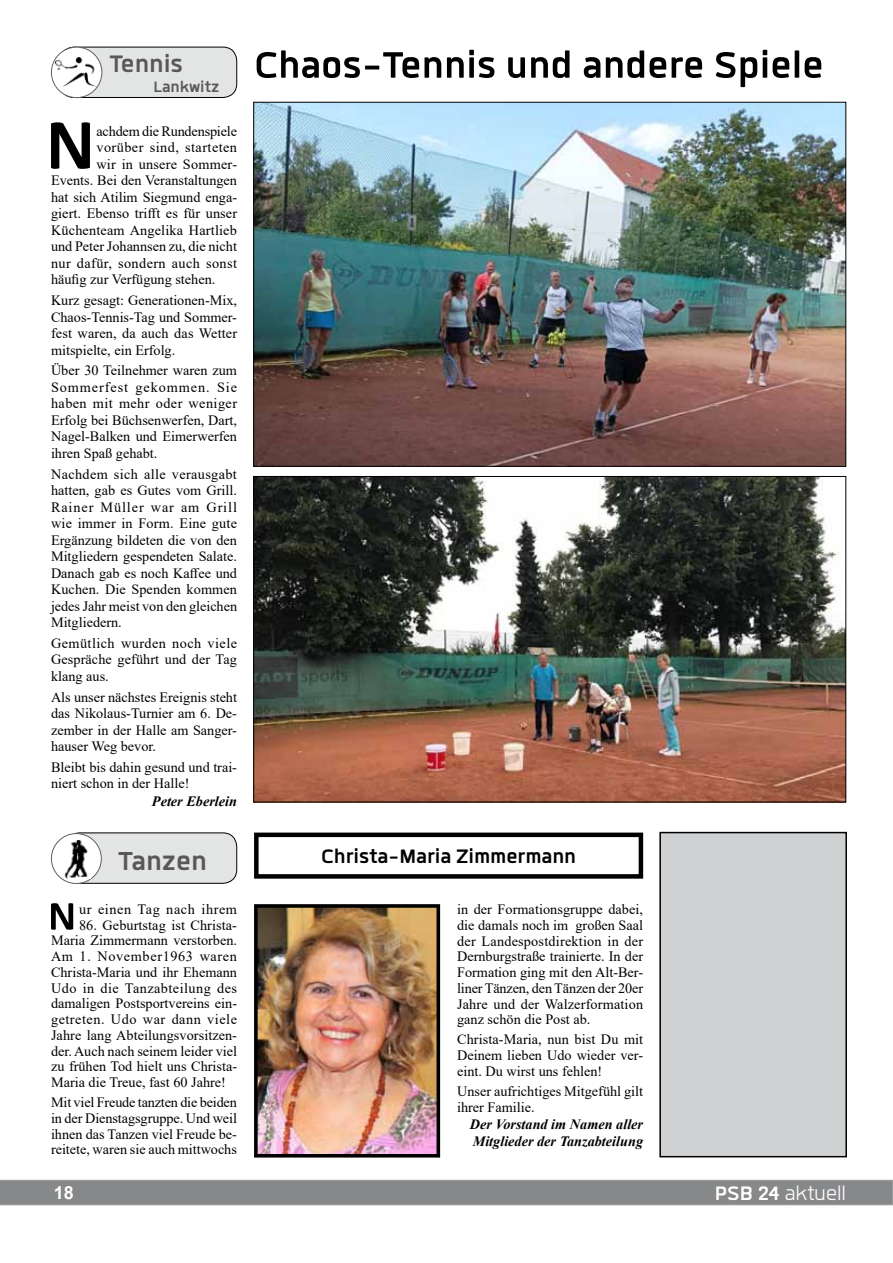
<style>
.page{position:relative;width:893px;height:1263px;background:#fff}
.page>*{position:absolute;margin:0;border:0;box-sizing:border-box;transform-origin:0 0}
.t1{font:700 92.85px "Quan";color:#000}
.t2{font:700 52.95px "Quan";color:#000}
.t3{font:700 51px "Quan";color:#000}
.t4{font:700 36px "Quan";color:#58585a}
.t5{font:700 33px "Quan";color:#58585a}
.t6{font:700 27px "Quan";color:#000}
.t7{font:27px "Quan";color:#fff}
.t8{font:700 21px "Quan";color:#58585a}
.t9{font:700 18px "Arial";color:#fff}
.t10{font:14.25px/16.5px "Times New Roman";color:#000;text-align:justify}
.t11{font:italic 700 14.25px/17.1px "Times New Roman";color:#000}
.t12{font:14.25px "Times New Roman";letter-spacing:.03em;color:#000}
.t13{font:14.25px "Times New Roman";letter-spacing:.04em;color:#000}
.s1{font-weight:700}
</style>
<div class="page">
<svg style="left:0;top:1180px;width:893px;height:25px;background:#88898b"></svg>
<div style="left:60px;top:47px;width:177px;height:50px;background:#e3e4e4;border-radius:14px"></div>
<div style="left:60px;top:47px;width:177px;height:51px;border:1px solid #000;border-radius:14px"></div>
<div style="left:51px;top:47px;width:51px;height:51px;background:#fff;border-radius:50%"></div>
<div style="left:51px;top:47px;width:51px;height:51px;border:1px solid #606163;border-radius:50%"></div>
<img style="left:55px;top:57px;width:41px;height:30px">
<img style="left:259px;top:909px;width:176px;height:243px">
<div style="left:254px;top:904px;width:186px;height:253px;border:4px solid #000"></div>
<div style="left:254px;top:832px;width:389px;height:47px;border:4px solid #000"></div>
<img style="left:255px;top:104px;width:589px;height:361px">
<div style="left:65px;top:833px;width:172px;height:50px;background:#e3e4e4;border-radius:14px"></div>
<div style="left:65px;top:832px;width:172px;height:52px;border:1px solid #000;border-radius:14px"></div>
<div style="left:51px;top:833px;width:50px;height:50px;background:#fff;border-radius:50%"></div>
<div style="left:51px;top:833px;width:51px;height:51px;border:1px solid #606163;border-radius:50%"></div>
<img style="left:64px;top:840px;width:24px;height:38px">
<img style="left:255px;top:478px;width:589px;height:322px">
<div style="left:660px;top:832px;width:186px;height:325px;background:#d0d1d2"></div>
<div style="left:659px;top:832px;width:188px;height:325px;border:2px solid #000"></div>
<h3 class="t5" style="left:109px;top:47px;width:75px">Tennis</h3>
<h3 class="t8" style="left:153px;top:77px;width:68px">Lankwitz</h3>
<h1 class="t1" style="left:45px;top:101px;width:40px">N</h1>
<p class="t10" style="left:96px;top:122px;width:142px">achdem die Rundenspiele</p>
<p class="t12" style="left:96px;top:138px;width:142px">vorüber sind, starteten</p>
<p class="t10" style="left:96px;top:155px;width:142px">wir in unsere Sommer-</p>
<p class="t10" style="left:51px;top:172px;width:188px">Events. Bei den Veranstaltungen</p>
<p class="t10" style="left:51px;top:188px;width:188px">hat sich Atilim Siegmund enga-</p>
<p class="t10" style="left:51px;top:205px;width:188px">giert. Ebenso trifft es für unser</p>
<p class="t10" style="left:51px;top:221px;width:187px">Küchenteam Angelika Hartlieb</p>
<p class="t10" style="left:51px;top:238px;width:187px">und Peter Johannsen zu, die nicht</p>
<p class="t12" style="left:51px;top:253px;width:187px">nur dafür, sondern auch sonst</p>
<p class="t10" style="left:51px;top:271px;width:166px">häufig zur Verfügung stehen.</p>
<p class="t10" style="left:51px;top:292px;width:188px">Kurz gesagt: Generationen-Mix, Chaos-Tennis-Tag und Sommer&shy;fest waren, da auch das Wetter mitspielte, ein Erfolg.</p>
<p class="t10" style="left:51px;top:362px;width:188px">Über 30 Teilnehmer waren zum Sommerfest gekommen. Sie haben mit mehr oder weniger Erfolg bei Büchsenwerfen, Dart, Nagel-Balken und Eimerwerfen ihren Spaß gehabt.</p>
<p class="t10" style="left:51px;top:465px;width:188px">Nachdem sich alle verausgabt hatten, gab es Gutes vom Grill.<br>Rainer Müller war am Grill wie immer in Form. Eine gute Ergänzung bildeten die von den Mitgliedern gespendeten Salate.<br>Danach gab es noch Kaffee und Kuchen. Die Spenden kommen jedes Jahr meist von den gleichen Mitgliedern.</p>
<p class="t10" style="left:51px;top:634px;width:188px">Gemütlich wurden noch viele Gespräche geführt und der Tag klang aus.</p>
<p class="t10" style="left:51px;top:688px;width:188px">Als unser nächstes Ereignis steht das Nikolaus-Turnier am 6. De&shy;zember in der Halle am Sanger&shy;hauser Weg bevor.</p>
<p class="t10" style="left:51px;top:758px;width:188px">Bleibt bis dahin gesund und trai&shy;niert schon in der Halle!</p>
<p class="t11" style="left:152px;top:792px;width:87px">Peter Eberlein</p>
<h3 class="t4" style="left:118px;top:844px;width:90px">Tanzen</h3>
<h2 class="t2" style="left:48px;top:891px;width:24px">N</h2>
<p class="t13" style="left:79px;top:899px;width:160px">ur einen Tag nach ihrem</p>
<p class="t10" style="left:51px;top:916px;width:188px;line-height:15.8px;text-indent:28px">86. Geburtstag ist Christa-Maria Zimmermann verstorben.<br>Am 1. November1963 waren Christa-Maria und ihr Ehemann Udo in die Tanzabteilung des damaligen Postsportvereins ein&shy;getreten. Udo war dann viele Jahre lang Abteilungsvorsitzen&shy;der. Auch nach seinem leider viel zu frühen Tod hielt uns Christa-Maria die Treue, fast 60 Jahre!</p>
<p class="t10" style="left:51px;top:1094px;width:188px;line-height:15.8px">Mit viel Freude tanzten die beiden in der Dienstagsgruppe. Und weil ihnen das Tanzen viel Freude be&shy;reitete, waren sie auch mittwochs</p>
<h3 class="t3" style="left:254px;top:40px;width:571px">Chaos-Tennis und andere Spiele</h3>
<h3 class="t6" style="left:321px;top:843px;width:256px">Christa-Maria Zimmermann</h3>
<p class="t10" style="left:457px;top:901px;width:188px;line-height:15.8px">in der Formationsgruppe dabei, die damals noch im großen Saal der Landespostdirektion in der Dernburgstraße trainierte. In der Formation ging mit den Alt-Ber&shy;liner Tänzen, den Tänzen der 20er Jahre und der Walzerformation ganz schön die Post ab.</p>
<p class="t10" style="left:457px;top:1031px;width:188px;line-height:15.8px">Christa-Maria, nun bist Du mit Deinem lieben Udo wieder ver&shy;eint. Du wirst uns fehlen!</p>
<p class="t10" style="left:457px;top:1083px;width:188px;line-height:15.8px">Unser aufrichtiges Mitgefühl gilt ihrer Familie.</p>
<p class="t11" style="left:470px;top:1115px;width:175px">Der Vorstand im Namen aller<br>Mitglieder der Tanzabteilung</p>
<p class="t9" style="left:51px;top:1180px;width:24px">1018</p>
<h3 class="t7" style="left:715px;top:1181px;width:133px"><span class="s1">PSB 24</span> aktuell</h3>
</div>
